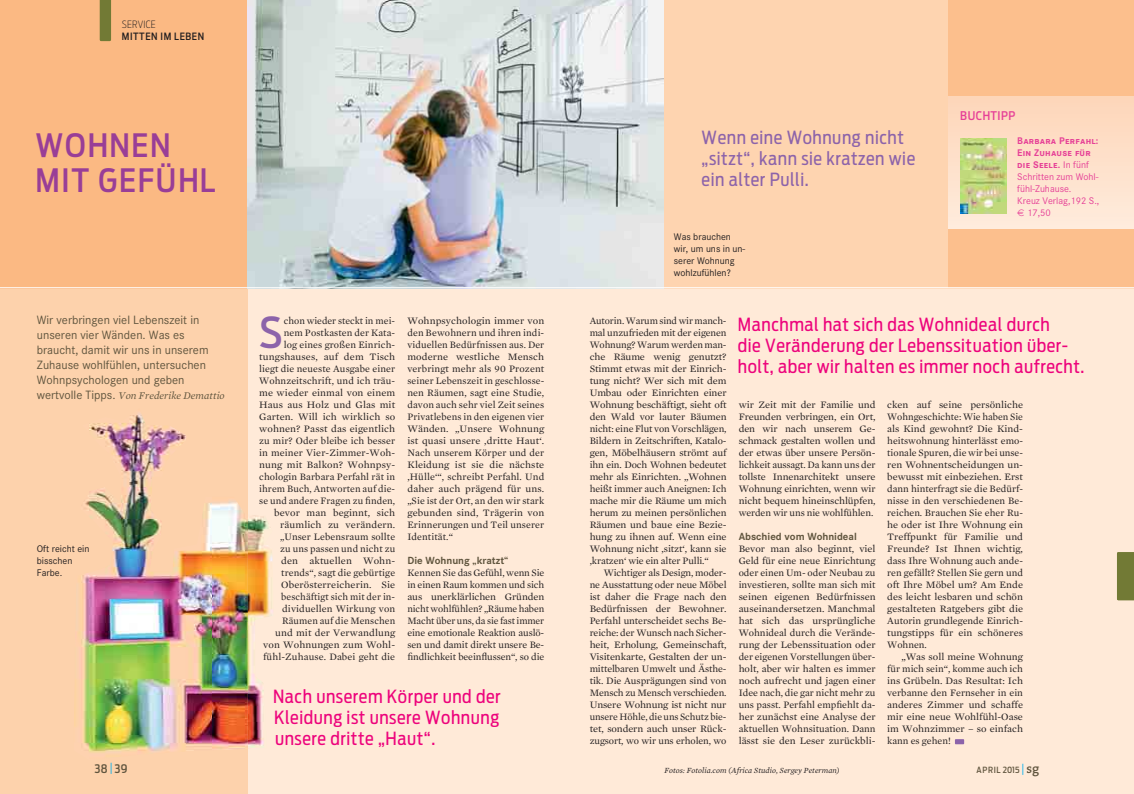
<style>
.page{position:relative;width:1134px;height:794px;background:#fff}
.page>*{position:absolute;margin:0;border:0;box-sizing:border-box;transform-origin:0 0}
.t1{font:500 42.4px "Antenna Cond";color:#8c63aa}
.t2{font:500 32px/35.2px "Antenna Cond";letter-spacing:.05em;color:#993e97}
.t3{font:18px/21px "Antenna Cond";letter-spacing:.03em;color:#ed037c;text-align:justify}
.t4{font:18px/21px "Antenna Cond";letter-spacing:.03em;color:#8c63aa}
.t5{font:12.5px/15px "Corporate S";color:#60553e}
.t6{font:500 11.9px "Antenna Cond";letter-spacing:.035em;color:#e64097}
.t7{font:500 11.8px "Antenna Cond";color:#60553e}
.t8{font:700 10.8px "Corporate S";color:#60553e}
.t9{font:italic 10.5px "Mercury Text G1";color:#60553e}
.t10{font:10px/12px "Mercury Text G1";letter-spacing:.01em;color:#231f20;text-align:justify;scale:1.04 1}
.t11{font:10px/12px "Mercury Text G1";letter-spacing:.01em;color:#231f20;text-align:justify}
.t12{font:10px/12px "Corporate S";color:#231f20}
.t13{font:10px/12px "Corporate S";color:#e64097}
.t14{font:700 10px/12px "Corporate SSC";letter-spacing:.02em;color:#e64097}
.t15{font:500 10px "Antenna Cond";letter-spacing:.055em;color:#231f20}
.t16{font:200 10px "Antenna Cond";letter-spacing:.02em;color:#231f20}
.t17{font:500 8.5px "Antenna Cond";letter-spacing:.075em;color:#60553e}
.t18{font:italic 8px "Mercury Text G1";color:#231f20}
.s1{font-family:"Corporate S";font-weight:400}
.s2{font-family:"EUR Ofont";font-size:9px}
.s3{font-family:"Corporate S";font-style:normal;font-size:12.5px}
.s4{font-weight:400;font-size:12px;color:#00aeef}
.s5{font-family:"The Serif";font-weight:600;font-size:13px}
</style>
<div class="page">
<div style="left:0;top:228px;width:1134px;height:566px;background:#ffead8"></div>
<div style="left:248px;top:0;width:886px;height:288px;background:#fed4b0"></div>
<div style="left:0;top:0;width:248px;height:794px;background:#fdd2ac"></div>
<div style="left:0;top:0;width:248px;height:288px;background:#fbb983"></div>
<svg style="left:1117px;top:552px;width:17px;height:48px"></svg>
<img style="left:248px;top:0;width:416px;height:287px">
<svg style="left:100px;top:0;width:11px;height:41px"></svg>
<img style="left:248px;top:515px;width:25px;height:233px">
<img style="left:74px;top:412px;width:139px;height:340px">
<img style="left:213px;top:500px;width:35px;height:250px">
<div style="left:955px;top:739px;width:9px;height:5px;background:#8c63aa"></div>
<div style="left:949px;top:0;width:185px;height:288px;background:#fcbf8d"></div>
<div style="left:949px;top:96px;width:185px;height:132px;background:linear-gradient(to bottom,#fdd6b9,#ffebdc)"></div>
<img style="left:961px;top:138px;width:46px;height:76px">
<hr style="left:0;top:287px;width:1134px;height:1px;background:#fff">
<p class="t16" style="left:122px;top:21px;width:35px">SERVICE</p>
<p class="t15" style="left:122px;top:33px;width:84px">MITTEN IM LEBEN</p>
<h2 class="t2" style="left:36px;top:131px;width:182px">WOHNEN<br>MIT GEFÜHL</h2>
<h3 class="t4" style="left:702px;top:128px;width:215px">Wenn eine Wohnung nicht „sitzt“, kann sie kratzen wie ein alter Pulli.</h3>
<p class="t12" style="left:674px;top:232px;width:73px">Was brauchen wir, um uns in un&shy;serer Wohnung wohlzufühlen?</p>
<p class="t6" style="left:960px;top:111px;width:57px">BUCHTIPP</p>
<p class="t14" style="left:1017px;top:135px;width:83px">Barbara Perfahl:<br>Ein Zuhause für die Seele. <span class="s1">In fünf</span></p>
<p class="t13" style="left:1017px;top:172px;width:83px">Schritten zum Wohl&shy;fühl-Zuhause.<br>Kreuz Verlag,192 S.,<br><span class="s2">E</span> 17,50</p>
<p class="t5" style="left:37px;top:314px;width:173px">Wir verbringen viel Lebenszeit in unseren vier Wänden. Was es braucht, damit wir uns in unserem<br>Zuhause wohlfühlen, untersuchen<br>Wohnpsychologen und geben</p>
<p class="t9" style="left:37px;top:391px;width:189px"><span class="s3">wertvolle Tipps.</span> Von Frederike Demattio</p>
<p class="t12" style="left:37px;top:544px;width:54px">Oft reicht ein bisschen<br>Farbe.</p>
<p class="t7" style="left:95px;top:764px;width:35px">38<span class="s4">|</span> 39</p>
<h1 class="t1" style="left:259px;top:316px;width:25px">S</h1>
<p class="t11" style="left:259px;top:315px;width:138px;text-align:right">chon wieder steckt in mei-<br>nem Postkasten der Kata-<br>log eines großen Einrich&shy;tungshauses, auf dem Tisch liegt die neueste Ausgabe einer<br>Wohnzeitschrift, und ich träu&shy;me wieder einmal von einem<br>Haus aus Holz und Glas mit<br>Garten. Will ich wirklich so wohnen? Passt das eigentlich zu mir? Oder bleibe ich besser in meiner Vier-Zimmer-Woh&shy;nung mit Balkon? Wohnpsy&shy;chologin Barbara Perfahl rät in ihrem Buch, Antworten auf die&shy;se und andere Fragen zu finden, bevor man beginnt, sich räumlich zu verändern. „Unser Lebensraum sollte<br>zu uns passen und nicht zu<br>den aktuellen Wohn&shy;trends“, sagt die gebürtige<br>Oberösterreicherin. Sie beschäftigt sich mit der in&shy;dividuellen Wirkung von<br>Räumen auf die Menschen<br>und mit der Verwandlung von Wohnungen zum Wohl&shy;fühl-Zuhause. Dabei geht die</p>
<p class="t10" style="left:407px;top:315px;width:133px">Wohnpsychologin immer von den Bewohnern und ihren indi&shy;viduellen Bedürfnissen aus. Der moderne westliche Mensch verbringt mehr als 90 Prozent seiner Lebenszeit in geschlosse&shy;nen Räumen, sagt eine Studie, davon auch sehr viel Zeit seines Privatlebens in den eigenen vier Wänden. „Unsere Wohnung ist quasi unsere ‚dritte Haut‘.<br>Nach unserem Körper und der Kleidung ist sie die nächste ‚Hülle‘“, schreibt Perfahl. Und daher auch prägend für uns. „Sie ist der Ort, an den wir stark gebunden sind, Trägerin von Erinnerungen und Teil unserer Identität.“</p>
<p class="t8" style="left:407px;top:556px;width:102px">Die Wohnung „kratzt“</p>
<p class="t11" style="left:407px;top:567px;width:138px">Kennen Sie das Gefühl, wenn Sie in einen Raum kommen und sich aus unerklärlichen Gründen nicht wohlfühlen? „Räume haben Macht über uns, da sie fast immer eine emotionale Reaktion auslö&shy;sen und damit direkt unsere Be&shy;findlichkeit beeinflussen“, so die</p>
<h3 class="t3" style="left:273px;top:687px;width:229px">Nach unserem Körper und der Kleidung ist unsere Wohnung unsere dritte „Haut“.</h3>
<p class="t11" style="left:590px;top:315px;width:138px">Autorin. Warum sind wir manch&shy;mal unzufrieden mit der eigenen Wohnung? Warum werden man&shy;che Räume wenig genutzt?<br>Stimmt etwas mit der Einrich&shy;tung nicht? Wer sich mit dem Umbau oder Einrichten einer Wohnung beschäftigt, sieht oft den Wald vor lauter Bäumen nicht: eine Flut von Vorschlägen, Bildern in Zeitschriften, Katalo&shy;gen, Möbelhäusern strömt auf ihn ein. Doch Wohnen bedeutet mehr als Einrichten. „Wohnen heißt immer auch Aneignen: Ich mache mir die Räume um mich herum zu meinen persönlichen Räumen und baue eine Bezie&shy;hung zu ihnen auf. Wenn eine Wohnung nicht ‚sitzt‘, kann sie ‚kratzen‘ wie ein alter Pulli.“</p>
<p class="t11" style="left:590px;top:567px;width:138px;text-indent:14px">Wichtiger als Design, moder&shy;ne Ausstattung oder neue Möbel ist daher die Frage nach den Bedürfnissen der Bewohner.<br>Perfahl unterscheidet sechs Be&shy;reiche: der Wunsch nach Sicher&shy;heit, Erholung, Gemeinschaft, Visitenkarte, Gestalten der un&shy;mittelbaren Umwelt und Ästhe&shy;tik. Die Ausprägungen sind von Mensch zu Mensch verschieden.<br>Unsere Wohnung ist nicht nur unsere Höhle, die uns Schutz bie&shy;tet, sondern auch unser Rück&shy;zugsort, wo wir uns erholen, wo</p>
<h3 class="t3" style="left:738px;top:315px;width:348px;text-align:left">Manchmal hat sich das Wohnideal durch<br>die Veränderung der Lebenssituation über&shy;holt, aber wir halten es immer noch aufrecht.</h3>
<p class="t10" style="left:739px;top:399px;width:133px">wir Zeit mit der Familie und Freunden verbringen, ein Ort, den wir nach unserem Ge&shy;schmack gestalten wollen und der etwas über unsere Persön&shy;lichkeit aussagt. Da kann uns der tollste Innenarchitekt unsere Wohnung einrichten, wenn wir nicht bequem hineinschlüpfen, werden wir uns nie wohlfühlen.</p>
<p class="t8" style="left:739px;top:532px;width:120px">Abschied vom Wohnideal</p>
<p class="t10" style="left:739px;top:543px;width:133px">Bevor man also beginnt, viel Geld für eine neue Einrichtung oder einen Um- oder Neubau zu investieren, sollte man sich mit seinen eigenen Bedürfnissen auseinandersetzen. Manchmal hat sich das ursprüngliche Wohnideal durch die Verände&shy;rung der Lebenssituation oder der eigenen Vorstellungen über&shy;holt, aber wir halten es immer noch aufrecht und jagen einer Idee nach, die gar nicht mehr zu uns passt. Perfahl empfiehlt da&shy;her zunächst eine Analyse der aktuellen Wohnsituation. Dann lässt sie den Leser zurückbli-</p>
<p class="t18" style="left:664px;top:766px;width:177px">Fotos: Fotolia.com (Africa Studio, Sergey Peterman)</p>
<p class="t10" style="left:887px;top:399px;width:132px">cken auf seine persönliche Wohngeschichte: Wie haben Sie als Kind gewohnt? Die Kind&shy;heitswohnung hinterlässt emo&shy;tionale Spuren, die wir bei unse&shy;ren Wohnentscheidungen un&shy;bewusst mit einbeziehen. Erst dann hinterfragt sie die Bedürf&shy;nisse in den verschiedenen Be&shy;reichen. Brauchen Sie eher Ru&shy;he oder ist Ihre Wohnung ein Treffpunkt für Familie und Freunde? Ist Ihnen wichtig, dass Ihre Wohnung auch ande&shy;ren gefällt? Stellen Sie gern und oft Ihre Möbel um? Am Ende des leicht lesbaren und schön gestalteten Ratgebers gibt die Autorin grundlegende Einrich&shy;tungstipps für ein schöneres Wohnen.</p>
<p class="t10" style="left:887px;top:651px;width:132px;text-indent:14px">„Was soll meine Wohnung für mich sein“, komme auch ich ins Grübeln. Das Resultat: Ich verbanne den Fernseher in ein anderes Zimmer und schaffe mir eine neue Wohlfühl-Oase im Wohnzimmer – so einfach kann es gehen!</p>
<p class="t17" style="left:976px;top:766px;width:64px">APRIL 2015 <span class="s4">|</span> <span class="s5">sg</span></p>
</div>
